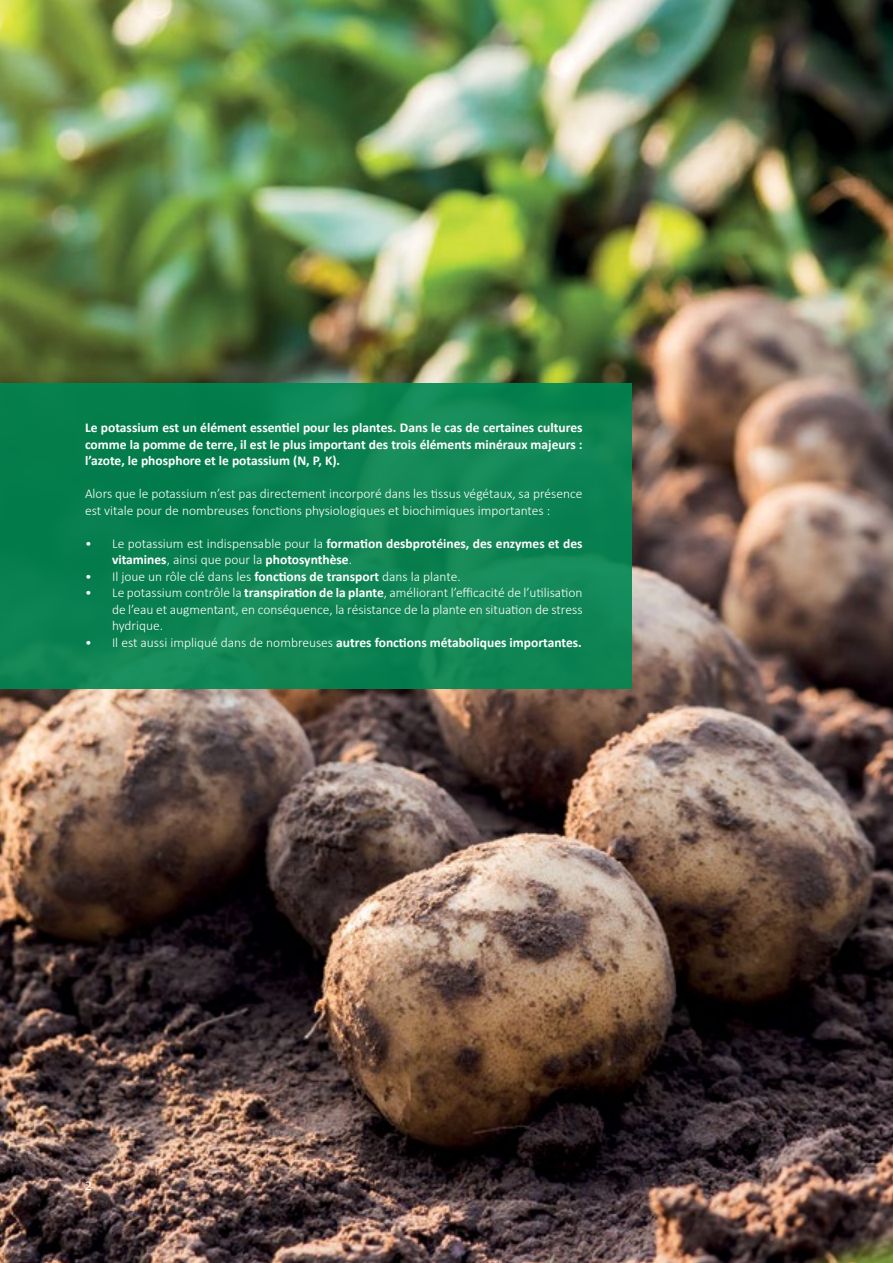
<style>
.page{position:relative;width:893px;height:1263px;background:#fff}
.page>*{position:absolute;margin:0;border:0;box-sizing:border-box;transform-origin:0 0}
.t1{font:300 13.5px/16.5px "Calibri";color:#fff}
.t2{font:700 13.5px/16.5px "Calibri";color:#fff;text-align:justify}
.t3{font:13.5px "Calibri";color:#fff}
.s1{font-weight:300}
.s2{font-weight:700}
</style>
<div class="page">
<img style="left:0;top:0;width:893px;height:1263px">
<div style="left:0;top:383px;width:631px;height:306px;background:linear-gradient(to right,#077f4e,#128857)"></div>
<p class="t2" style="left:85px;top:419px;width:499px">Le potassium est un élément essentiel pour les plantes. Dans le cas de certaines cultures comme la pomme de terre, il est le plus important des trois éléments minéraux majeurs : l’azote, le phosphore et le potassium (N, P, K).</p>
<p class="t1" style="left:85px;top:485px;width:499px">Alors que le potassium n’est pas directement incorporé dans les tissus végétaux, sa présence est vitale pour de nombreuses fonctions physiologiques et biochimiques importantes :</p>
<p class="t2" style="left:112px;top:535px;width:472px;text-indent:-27px"><span class="s1">• Le potassium est indispensable pour la</span> formation desbprotéines, des enzymes et des vitamines<span class="s1">, ainsi que pour la</span> photosynthèse<span class="s1">.</span></p>
<p class="t1" style="left:85px;top:568px;width:377px">• Il joue un rôle clé dans les <span class="s2">fonctions de transport</span> dans la plante.</p>
<p class="t1" style="left:112px;top:584px;width:472px;text-align:justify;text-indent:-27px">• Le potassium contrôle la <span class="s2">transpiration de la plante</span>, améliorant l’efficacité de l’utilisation de l’eau et augmentant, en conséquence, la résistance de la plante en situation de stress hydrique.</p>
<p class="t2" style="left:85px;top:634px;width:498px"><span class="s1">• Il est aussi impliqué dans de nombreuses</span> autres fonctions métaboliques importantes.</p>
<p class="t3" style="left:85px;top:1177px;width:8px">2</p>
</div>
